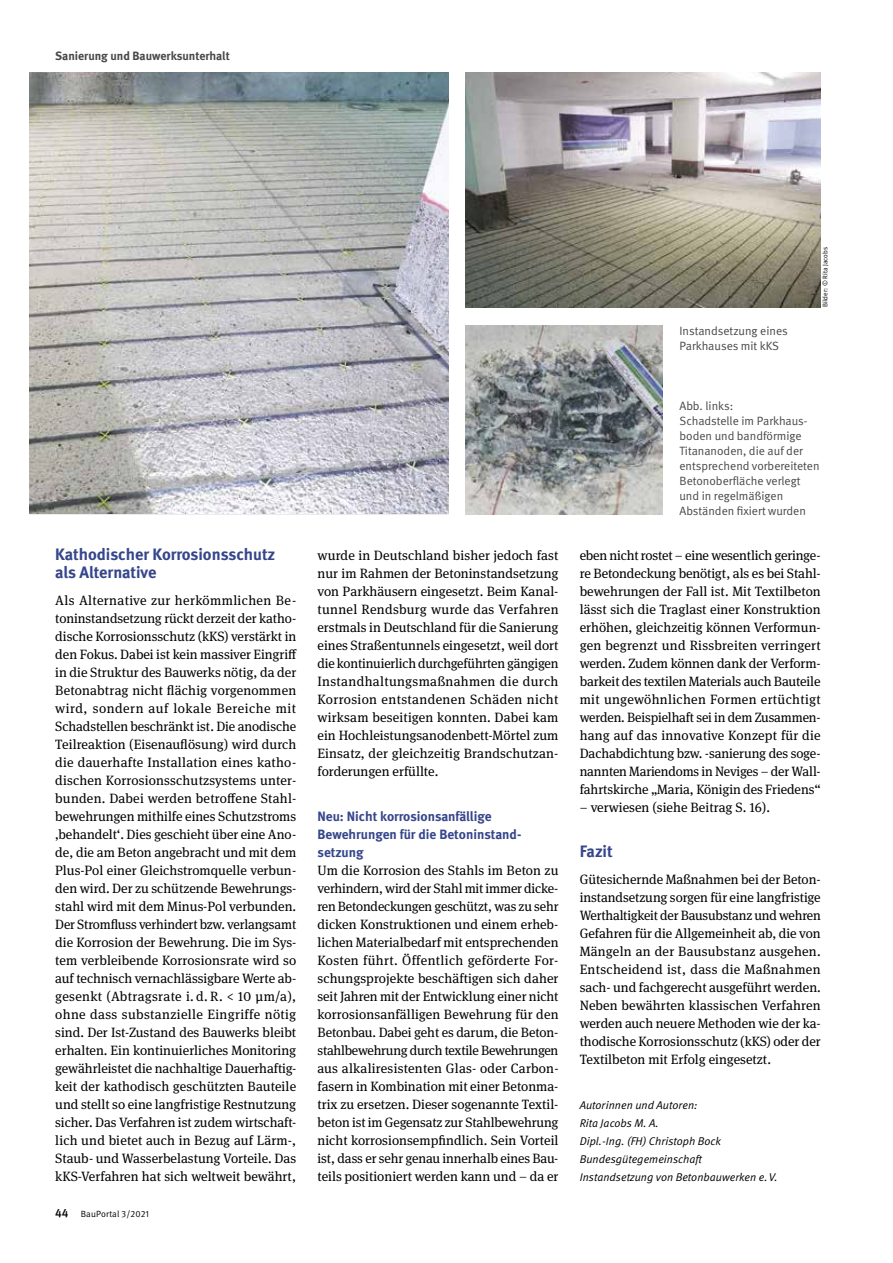
<style>
.page{position:relative;width:893px;height:1263px;background:#fff}
.page>*{position:absolute;margin:0;border:0;box-sizing:border-box;transform-origin:0 0}
.Zw_Head_A{font:700 16.5px/18px "DGUV Meta";color:#36468b}
.txt{font:13.5px/18px "DGUV Meta Serif";color:#000;text-align:justify}
.Zw_Head_B{font:700 13.5px/18px "DGUV Meta";color:#36468b}
.t1{font:12px/15px "DGUV Meta";color:#484848}
.t2{font:700 12px "DGUV Meta";color:#484848}
.Autor_Ende{font:italic 11.25px "DGUV Meta";letter-spacing:.005em;color:#000}
.t3{font:9px "DGUV Meta";letter-spacing:.02em;color:#000}
.t4{font:6.75px "DGUV Meta";letter-spacing:.01em;color:#000}
.s1{font-weight:500;font-size:12px}
</style>
<div class="page">
<img style="left:30px;top:72px;width:419px;height:442px">
<img style="left:466px;top:72px;width:355px;height:235px">
<img style="left:466px;top:326px;width:196px;height:189px">
<p class="t2" style="left:55px;top:49px;width:176px">Sanierung und Bauwerksunterhalt</p>
<p class="Zw_Head_A" style="left:55px;top:545px;width:222px">Kathodischer Korrosionsschutz als Alternative</p>
<p class="txt" style="left:55px;top:591px;width:243px;text-align:left">Als Alternative zur herkömmlichen Be&shy;toninstandsetzung rückt derzeit der katho&shy;dische Korrosionsschutz (kKS) verstärkt in den Fokus. Dabei ist kein massiver Eingriff in die Struktur des Bauwerks nötig, da der Betonabtrag nicht flächig vorgenommen wird, sondern auf lokale Bereiche mit Schadstellen beschränkt ist. Die anodische Teilreaktion (Eisenauflösung) wird durch die dauerhafte Installation eines katho&shy;dischen Korrosionsschutzsystems unter&shy;bunden. Dabei werden betroffene Stahl&shy;bewehrungen mithilfe eines Schutzstroms ‚behandelt‘. Dies geschieht über eine Ano&shy;de, die am Beton angebracht und mit dem Plus-Pol einer Gleichstromquelle verbun&shy;den wird. Der zu schützende Bewehrungs&shy;stahl wird mit dem Minus-Pol verbunden.<br>Der Stromfluss verhindert bzw. verlangsamt die Korrosion der Bewehrung. Die im Sys&shy;tem verbleibende Korrosionsrate wird so auf technisch vernachlässigbare Werte ab&shy;gesenkt (Abtragsrate i. d. R. &lt; 10 µm/a), ohne dass substanzielle Eingriffe nötig sind. Der Ist-Zustand des Bauwerks bleibt erhalten. Ein kontinuierliches Monitoring gewährleistet die nachhaltige Dauerhaftig&shy;keit der kathodisch geschützten Bauteile und stellt so eine langfristige Restnutzung sicher. Das Verfahren ist zudem wirtschaft&shy;lich und bietet auch in Bezug auf Lärm-, Staub- und Wasserbelastung Vorteile. Das kKS-Verfahren hat sich weltweit bewährt,</p>
<p class="t3" style="left:55px;top:1208px;width:95px"><span class="s1">44</span> BauPortal 3/2021</p>
<p class="txt" style="left:317px;top:546px;width:243px;text-align:left">wurde in Deutschland bisher jedoch fast nur im Rahmen der Betoninstandsetzung von Parkhäusern eingesetzt. Beim Kanal&shy;tunnel Rendsburg wurde das Verfahren erstmals in Deutschland für die Sanierung eines Straßentunnels eingesetzt, weil dort die kontinuierlich durchgeführten gängigen Instandhaltungsmaßnahmen die durch Korrosion entstandenen Schäden nicht wirksam beseitigen konnten. Dabei kam ein Hochleistungsanodenbett-Mörtel zum Einsatz, der gleichzeitig Brandschutzan&shy;forderungen erfüllte.</p>
<p class="Zw_Head_B" style="left:317px;top:807px;width:205px">Neu: Nicht korrosionsanfällige<br>Bewehrungen für die Betoninstand&shy;setzung</p>
<p class="txt" style="left:317px;top:861px;width:243px">Um die Korrosion des Stahls im Beton zu verhindern, wird der Stahl mit immer dicke&shy;ren Betondeckungen geschützt, was zu sehr dicken Konstruktionen und einem erheb&shy;lichen Materialbedarf mit entsprechenden Kosten führt. Öffentlich geförderte For&shy;schungsprojekte beschäftigen sich daher seit Jahren mit der Entwicklung einer nicht korrosionsanfälligen Bewehrung für den Betonbau. Dabei geht es darum, die Beton&shy;stahlbewehrung durch textile Bewehrungen aus alkaliresistenten Glas- oder Carbon&shy;fasern in Kombination mit einer Betonma&shy;trix zu ersetzen. Dieser sogenannte Textil&shy;beton ist im Gegensatz zur Stahlbewehrung nicht korrosionsempfindlich. Sein Vorteil ist, dass er sehr genau innerhalb eines Bau&shy;teils positioniert werden kann und – da er</p>
<p class="t1" style="left:679px;top:323px;width:110px">Instandsetzung eines<br>Parkhauses mit kKS</p>
<p class="t4" style="left:821px;top:307px;width:62px;rotate:-90deg">Bilder: © Rita Jacobs</p>
<p class="t1" style="left:679px;top:398px;width:142px">Abb. links:<br>Schadstelle im Parkhaus&shy;boden und bandförmige<br>Titananoden, die auf der entsprechend vorbereiteten<br>Betonoberfläche verlegt und in regelmäßigen<br>Abständen fixiert wurden</p>
<p class="txt" style="left:580px;top:546px;width:243px">eben nicht rostet – eine wesentlich geringe&shy;re Betondeckung benötigt, als es bei Stahl&shy;bewehrungen der Fall ist. Mit Textilbeton lässt sich die Traglast einer Konstruktion erhöhen, gleichzeitig können Verformun&shy;gen begrenzt und Rissbreiten verringert werden. Zudem können dank der Verform&shy;barkeit des textilen Materials auch Bauteile mit ungewöhnlichen Formen ertüchtigt werden. Beispielhaft sei in dem Zusammen&shy;hang auf das innovative Konzept für die Dachabdichtung bzw. -sanierung des soge&shy;nannten Mariendoms in Neviges – der Wall&shy;fahrtskirche „Maria, Königin des Friedens“</p>
<p class="txt" style="left:580px;top:798px;width:192px">– verwiesen (siehe Beitrag S. 16).</p>
<p class="Zw_Head_A" style="left:580px;top:842px;width:35px">Fazit</p>
<p class="txt" style="left:580px;top:870px;width:243px">Gütesichernde Maßnahmen bei der Beton&shy;instandsetzung sorgen für eine langfristige Werthaltigkeit der Bausubstanz und wehren Gefahren für die Allgemeinheit ab, die von Mängeln an der Bausubstanz ausgehen.<br>Entscheidend ist, dass die Maßnahmen sach- und fachgerecht ausgeführt werden.<br>Neben bewährten klassischen Verfahren werden auch neuere Methoden wie der ka&shy;thodische Korrosionsschutz (kKS) oder der Textilbeton mit Erfolg eingesetzt.</p>
<p class="Autor_Ende" style="left:580px;top:1098px;width:119px">Autorinnen und Autoren:</p>
<p class="Autor_Ende" style="left:580px;top:1116px;width:80px">Rita Jacobs M. A.</p>
<p class="Autor_Ende" style="left:580px;top:1134px;width:143px">Dipl.-Ing. (FH) Christoph Bock</p>
<p class="Autor_Ende" style="left:580px;top:1152px;width:125px">Bundesgütegemeinschaft</p>
<p class="Autor_Ende" style="left:580px;top:1170px;width:199px">Instandsetzung von Betonbauwerken e.V.</p>
</div>
